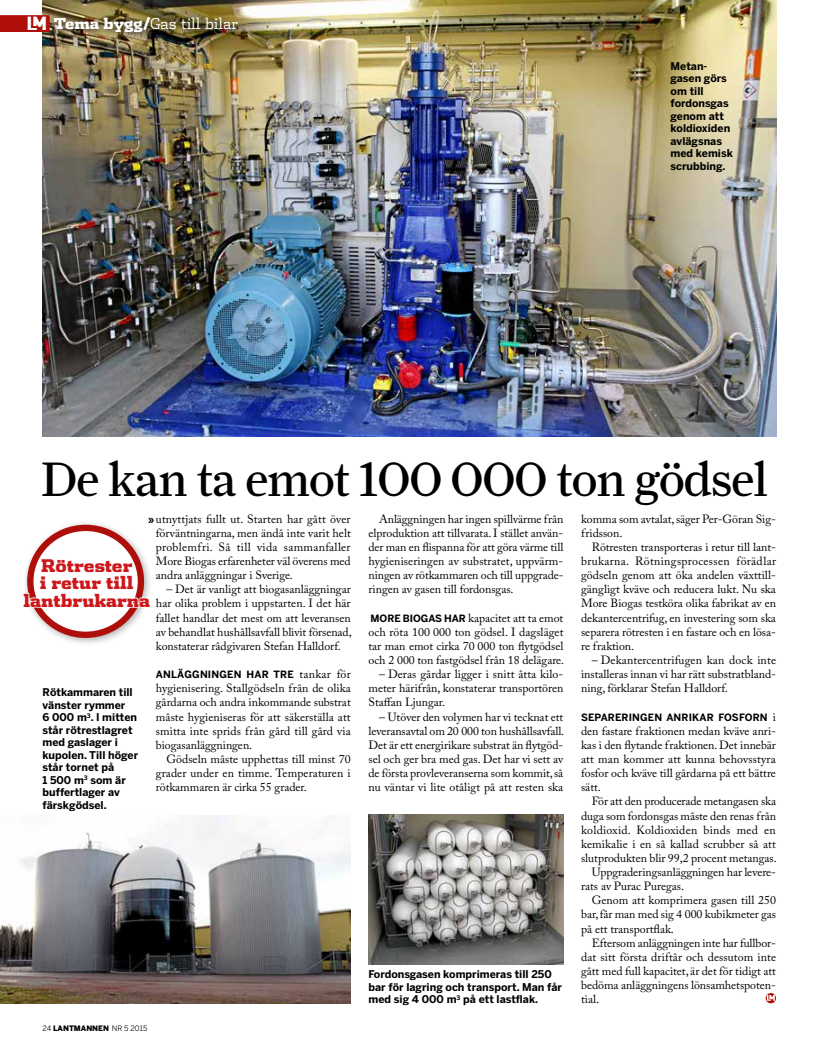
<style>
.page{position:relative;width:815px;height:1053px;background:#fff}
.page>*{position:absolute;margin:0;border:0;box-sizing:border-box;transform-origin:0 0}
.t1{font:48.5px "Farnham Display";letter-spacing:-.02em;color:#000}
.t2{font:900 18.75px "DIN";color:#fff}
.t3{font:900 17.25px/17.5px "Dispatch";color:#cd171a;text-align:center}
.t4{font:300 15px "Dispatch";letter-spacing:-.01em;color:#fff}
.t5{font:11.88px/14.1px "Adobe Caslon Pro";letter-spacing:-.005em;color:#000;text-align:justify}
.t6{font:11.88px "Adobe Caslon Pro";letter-spacing:.02em;color:#000}
.t7{font:700 10.62px/12.5px "Benton Sans";color:#000}
.t8{font:700 10px "Benton Sans";letter-spacing:.145em;color:#000}
.t9{font:700 10px "Benton Sans";letter-spacing:.08em;color:#000}
.t10{font:900 7.5px "Benton Sans";color:#000}
.s1{font-weight:900}
.s2{font-family:"Adobe Caslon Pro";font-weight:400;font-size:11.88px}
.s3{font-weight:400}
.s4{font-family:"Benton Sans";font-weight:700;font-size:10px}
</style>
<div class="page">
<img style="left:43px;top:0;width:733px;height:436px">
<svg style="left:0;top:15px;width:49px;height:17px"></svg>
<img style="left:369px;top:814px;width:194px;height:150px">
<img style="left:0;top:815px;width:351px;height:188px">
<div style="left:49px;top:12px;width:196px;height:28px;background:#000;opacity:.75"></div>
<svg style="left:766px;top:992px;width:10px;height:11px"></svg>
<svg style="left:767px;top:994px;width:8px;height:6px"></svg>
<div style="left:22px;top:519px;width:131px;height:127px;background:#000;opacity:.3"></div>
<svg style="left:30px;top:528px;width:111px;height:106px"></svg>
<div style="left:27px;top:524px;width:117px;height:114px;border:6px solid #ae0f0a;border-radius:50%"></div>
<svg style="left:22px;top:557px;width:129px;height:51px"></svg>
<svg style="left:148px;top:519px;width:5px;height:3px"></svg>
<h2 class="t2" style="left:27px;top:11px;width:22px">LM</h2>
<p class="t4" style="left:54px;top:14px;width:186px"><span class="s1">Tema bygg/</span>Gas till bilar</p>
<p class="t7" style="left:671px;top:60px;width:64px">Metan&shy;gasen görs om till fordonsgas genom att koldioxiden avlägsnas med kemisk scrubbing.</p>
<h1 class="t1" style="left:41px;top:450px;width:728px">De kan ta emot 100 000 ton gödsel</h1>
<p class="t5" style="left:156px;top:511px;width:196px">utnyttjats fullt ut. Starten har gått över förväntningarna, men ändå inte varit helt problemfri. Så till vida sammanfaller More Biogas erfarenheter väl överens med andra anläggningar i Sverige.</p>
<p class="t5" style="left:156px;top:582px;width:197px;text-indent:11px">– Det är vanligt att biogasanläggningar har olika problem i uppstarten. I det här fallet handlar det mest om att leveransen av behandlat hushållsavfall blivit försenad, konstaterar rådgivaren Stefan Halldorf.</p>
<p class="t8" style="left:156px;top:668px;width:196px">Anlägg ningen har tre <span class="s2">tankar för</span></p>
<p class="t5" style="left:156px;top:681px;width:196px">hygienisering. Stallgödseln från de olika gårdarna och andra inkommande substrat måste hygieniseras för att säkerställa att smitta inte sprids från gård till gård via biogasanläggningen.</p>
<p class="t5" style="left:156px;top:751px;width:196px;text-indent:11px">Gödseln måste upphettas till minst 70 grader under en timme. Temperaturen i rötkammaren är cirka 55 grader.</p>
<h3 class="t3" style="left:23px;top:555px;width:128px">Rötrester<br>i retur till lantbrukarna</h3>
<p class="t7" style="left:43px;top:686px;width:97px">Rötkammaren till vänster rymmer<br>6 000 m<sup>3</sup>. I mitten står rötrestlagret med gaslager i kupolen. Till höger står tornet på<br>1 500 m<sup>3</sup> som är buffertlager av färskgödsel.</p>
<p class="t10" style="left:43px;top:1023px;width:106px"><span class="s3">24</span> LANTMANNEN <span class="s3">NR 5 2015</span></p>
<p class="t5" style="left:369px;top:511px;width:197px;text-indent:11px">Anläggningen har ingen spillvärme från elproduktion att tillvarata. I stället använ&shy;der man en flispanna för att göra värme till hygieniseringen av substratet, uppvärm&shy;ningen av rötkammaren och till uppgrade&shy;ringen av gasen till fordonsgas.</p>
<p class="t5" style="left:369px;top:610px;width:197px"><span class="s4">More Biogas har</span> kapacitet att ta emot och röta 100 000 ton gödsel. I dagsläget tar man emot cirka 70 000 ton flytgödsel och 2 000 ton fastgödsel från 18 delägare.</p>
<p class="t5" style="left:369px;top:667px;width:196px;text-indent:11px">– Deras gårdar ligger i snitt åtta kilo&shy;meter härifrån, konstaterar transportören Staffan Ljungar.</p>
<p class="t5" style="left:369px;top:709px;width:197px;text-indent:11px">– Utöver den volymen har vi tecknat ett leveransavtal om 20 000 ton hushållsavfall.<br>Det är ett energirikare substrat än flytgöd&shy;sel och ger bra med gas. Det har vi sett av de första provleveranserna som kommit, så nu väntar vi lite otåligt på att resten ska</p>
<p class="t7" style="left:369px;top:967px;width:195px">Fordonsgasen komprimeras till 250 bar för lagring och transport. Man får med sig 4 000 m<sup>3</sup> på ett lastflak.</p>
<p class="t5" style="left:581px;top:511px;width:196px">komma som avtalat, säger Per-Göran Sig&shy;fridsson.</p>
<p class="t5" style="left:581px;top:539px;width:196px;text-indent:11px">Rötresten transporteras i retur till lant&shy;brukarna. Rötningsprocessen förädlar gödseln genom att öka andelen växttill&shy;gängligt kväve och reducera lukt. Nu ska More Biogas testköra olika fabrikat av en dekantercentrifug, en investering som ska separera rötresten i en fastare och en lösa&shy;re fraktion.</p>
<p class="t5" style="left:581px;top:652px;width:196px;text-indent:11px">– Dekantercentrifugen kan dock inte installeras innan vi har rätt substratbland&shy;ning, förklarar Stefan Halldorf.</p>
<p class="t9" style="left:581px;top:710px;width:196px">Separeringen anrikar fosforn <span class="s2">i</span></p>
<p class="t5" style="left:581px;top:723px;width:196px">den fastare fraktionen medan kväve anri&shy;kas i den flytande fraktionen. Det innebär att man kommer att kunna behovsstyra fosfor och kväve till gårdarna på ett bättre sätt.</p>
<p class="t5" style="left:592px;top:794px;width:186px">För att den producerade metangasen ska</p>
<p class="t5" style="left:581px;top:808px;width:196px">duga som fordonsgas måste den renas från</p>
<p class="t6" style="left:581px;top:822px;width:196px">koldioxid. Koldioxiden binds med en</p>
<p class="t5" style="left:581px;top:836px;width:196px">kemikalie i en så kallad scrubber så att</p>
<p class="t5" style="left:581px;top:850px;width:197px">slutprodukten blir 99,2 procent metangas.</p>
<p class="t5" style="left:592px;top:864px;width:186px">Uppgraderingsanläggningen har levere-</p>
<p class="t5" style="left:581px;top:879px;width:104px">rats av Purac Puregas.</p>
<p class="t5" style="left:592px;top:893px;width:186px">Genom att komprimera gasen till 250</p>
<p class="t5" style="left:581px;top:907px;width:196px">bar, får man med sig 4 000 kubikmeter gas</p>
<p class="t5" style="left:581px;top:921px;width:94px">på ett transportflak.</p>
<p class="t5" style="left:592px;top:935px;width:186px">Eftersom anläggningen inte har fullbor-</p>
<p class="t5" style="left:581px;top:949px;width:196px">dat sitt första driftår och dessutom inte</p>
<p class="t5" style="left:581px;top:963px;width:196px">gått med full kapacitet, är det för tidigt att</p>
<p class="t5" style="left:581px;top:977px;width:196px">bedöma anläggningens lönsamhetspoten-</p>
<p class="t5" style="left:581px;top:992px;width:19px">tial.</p>
</div>
